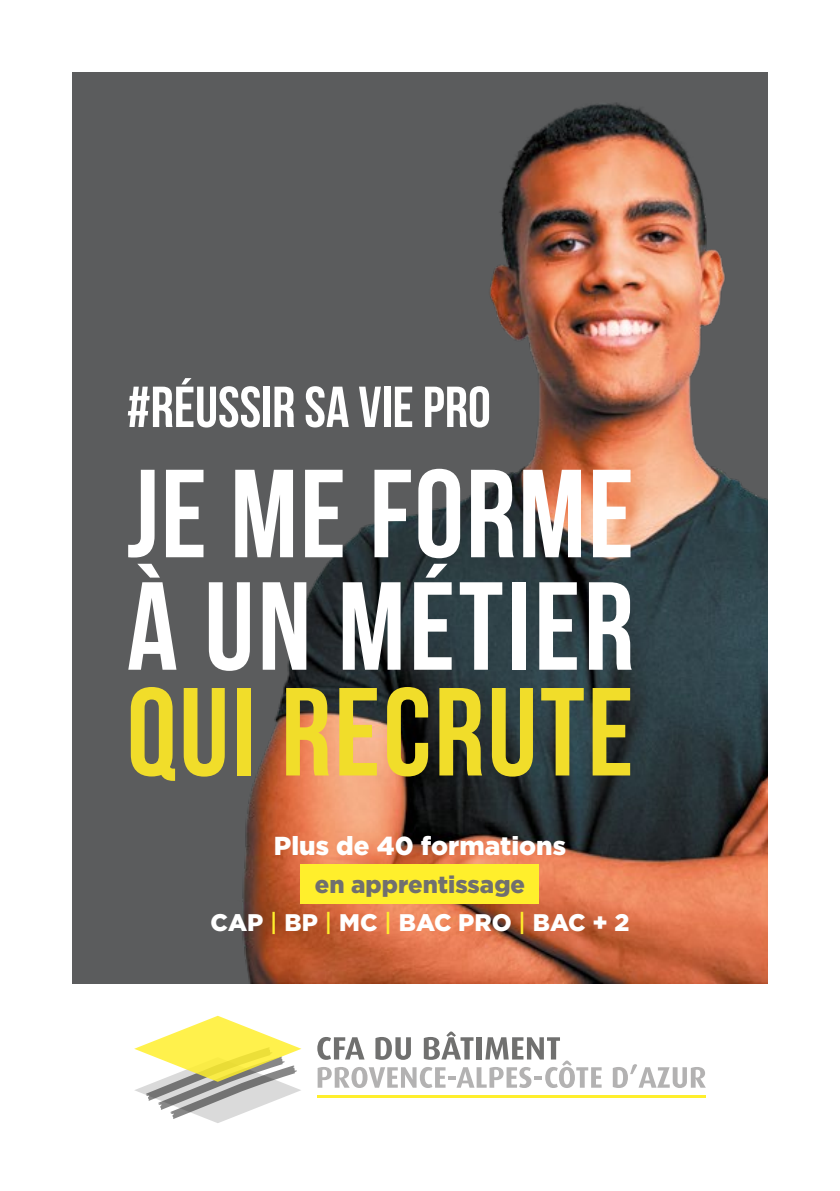
<style>
.page{position:relative;width:840px;height:1191px;background:#fff}
.page>*{position:absolute;margin:0;border:0;box-sizing:border-box;transform-origin:0 0}
.t1{font:700 125px/112.4px "Bebas Neue";letter-spacing:.02em;color:#fff}
.t2{font:700 125px "Bebas Neue";letter-spacing:.025em;color:#f1dd2a}
.t3{font:700 57.6px "Bebas Neue";color:#fff}
.t4{font:900 26px "Gotham";color:#fff}
.t5{font:900 24px/38px "Gotham";color:#fff;text-align:center}
.s1{color:#706f6f}
.s2{font-weight:500;color:#ffef2c}
</style>
<div class="page">
<img style="left:72px;top:72px;width:695px;height:911px">
<div style="left:300px;top:864px;width:238px;height:40px;background:#ffef2c"></div>
<svg style="left:134px;top:1015px;width:167px;height:108px"></svg>
<hr style="left:317px;top:1094px;width:388px;height:3px;background:#ffef2c">
<svg style="left:317px;top:1031px;width:284px;height:57px"></svg>
<svg style="left:612px;top:1064px;width:93px;height:24px"></svg>
<h2 class="t3" style="left:127px;top:375px;width:365px">#RÉUSSIR SA VIE PRO</h2>
<h1 class="t1" style="left:127px;top:456px;width:508px">JE ME FORME<br>À UN MÉTIER</h1>
<h1 class="t2" style="left:127px;top:663px;width:508px">QUI RECRUTE</h1>
<p class="t4" style="left:274px;top:828px;width:293px">Plus de 40 formations</p>
<p class="t5" style="left:210px;top:865px;width:420px"><span class="s1">en apprentissage<br></span>CAP <span class="s2">|</span> BP <span class="s2">|</span> MC <span class="s2">|</span> BAC PRO <span class="s2">|</span> BAC + 2</p>
</div>
